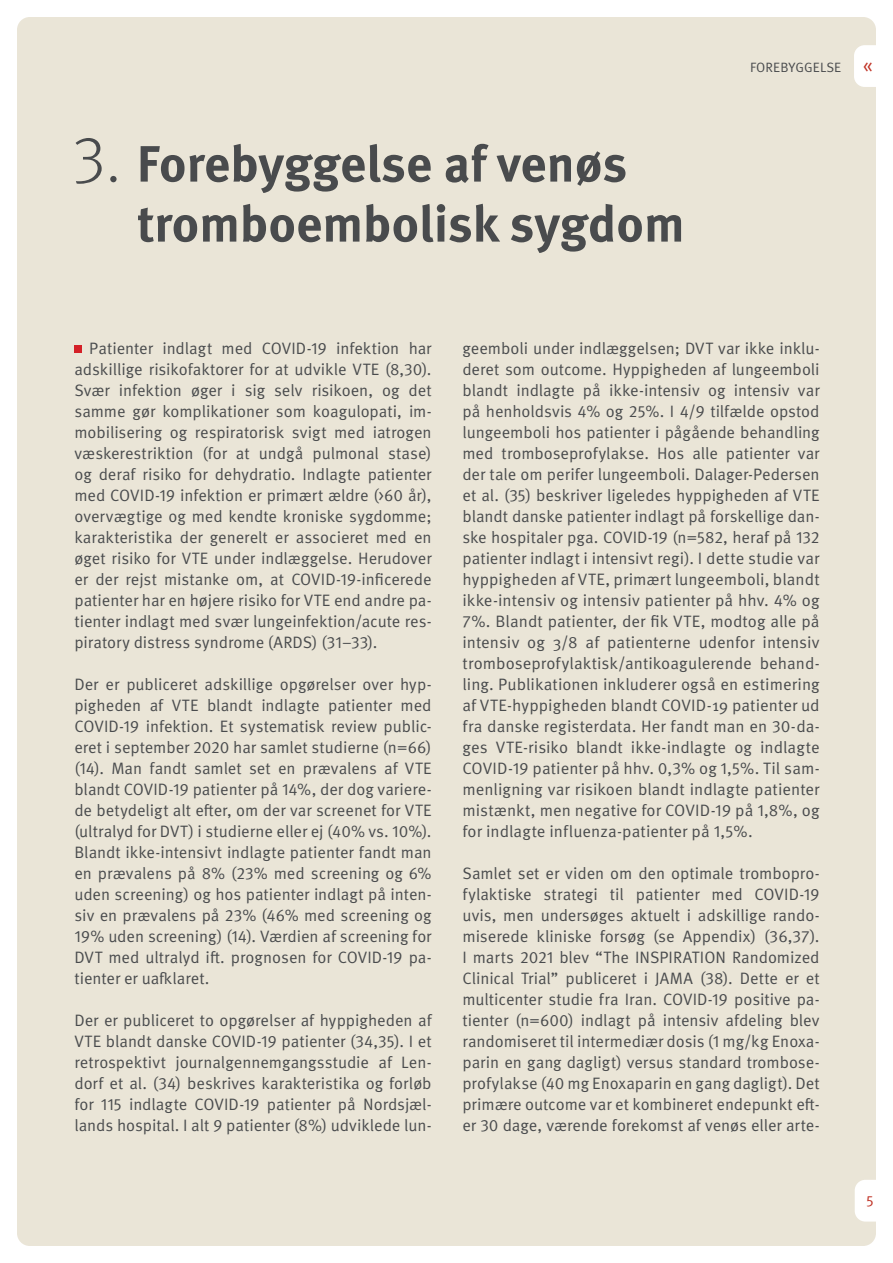
<style>
.page{position:relative;width:893px;height:1263px;background:#fff}
.page>*{position:absolute;margin:0;border:0;box-sizing:border-box;transform-origin:0 0}
.t1{font:700 51px "Meta Pro";letter-spacing:-.005em;color:#494b4d}
.t2{font:21px "Meta Pro Norm";color:#c03326}
.Bredtekst_alm{font:16.5px/21px "Meta Pro Norm";color:#494b4d;text-align:justify}
.t3{font:15px "Meta Pro Norm";color:#c03326}
.t4{font:13.5px "Meta Pro Norm";letter-spacing:.01em;color:#494b4d}
.s1{font-weight:300;font-size:66px}
</style>
<div class="page">
<div style="left:17px;top:17px;width:859px;height:1229px;background:#eae5d7;border-radius:13px"></div>
<div style="left:74px;top:345px;width:8px;height:7px;background:#d42027"></div>
<svg style="left:855px;top:1180px;width:21px;height:41px"></svg>
<svg style="left:854px;top:45px;width:22px;height:42px"></svg>
<p class="t1" style="left:72px;top:124px;width:556px"><span class="s1">3.</span> Forebyggelse af venøs</p>
<p class="t1" style="left:137px;top:184px;width:550px">tromboembolisk sygdom</p>
<p class="t4" style="left:750px;top:57px;width:93px">FOREBYGGELSE</p>
<p class="t2" style="left:862px;top:49px;width:12px">«</p>
<p class="Bredtekst_alm" style="left:74px;top:336px;width:359px;text-indent:15px">Patienter indlagt med COVID-19 infektion har adskillige risikofaktorer for at udvikle VTE (8,30).<br>Svær infektion øger i sig selv risikoen, og det samme gør komplikationer som koagulopati, im&shy;mobilisering og respiratorisk svigt med iatrogen væskerestriktion (for at undgå pulmonal stase) og deraf risiko for dehydratio. Indlagte patienter med COVID-19 infektion er primært ældre (&gt;60 år), overvægtige og med kendte kroniske sygdomme; karakteristika der generelt er associeret med en øget risiko for VTE under indlæggelse. Herudover er der rejst mistanke om, at COVID-19-inficerede patienter har en højere risiko for VTE end andre pa&shy;tienter indlagt med svær lungeinfektion/acute res&shy;piratory distress syndrome (ARDS) (31–33).</p>
<p class="Bredtekst_alm" style="left:74px;top:672px;width:359px">Der er publiceret adskillige opgørelser over hyp&shy;pigheden af VTE blandt indlagte patienter med COVID-19 infektion. Et systematisk review public&shy;eret i september 2020 har samlet studierne (n=66) (14). Man fandt samlet set en prævalens af VTE blandt COVID-19 patienter på 14%, der dog variere&shy;de betydeligt alt efter, om der var screenet for VTE (ultralyd for DVT) i studierne eller ej (40% vs. 10%).<br>Blandt ikke-intensivt indlagte patienter fandt man en prævalens på 8% (23% med screening og 6% uden screening) og hos patienter indlagt på inten&shy;siv en prævalens på 23% (46% med screening og 19% uden screening) (14). Værdien af screening for DVT med ultralyd ift. prognosen for COVID-19 pa&shy;tienter er uafklaret.</p>
<p class="Bredtekst_alm" style="left:74px;top:1008px;width:359px">Der er publiceret to opgørelser af hyppigheden af VTE blandt danske COVID-19 patienter (34,35). I et retrospektivt journalgennemgangsstudie af Len&shy;dorf et al. (34) beskrives karakteristika og forløb for 115 indlagte COVID-19 patienter på Nordsjæl&shy;lands hospital. I alt 9 patienter (8%) udviklede lun-</p>
<p class="Bredtekst_alm" style="left:462px;top:336px;width:359px">geemboli under indlæggelsen; DVT var ikke inklu&shy;deret som outcome. Hyppigheden af lungeemboli blandt indlagte på ikke-intensiv og intensiv var på henholdsvis 4% og 25%. I 4/9 tilfælde opstod lungeemboli hos patienter i pågående behandling med tromboseprofylakse. Hos alle patienter var der tale om perifer lungeemboli. Dalager-Pedersen et al. (35) beskriver ligeledes hyppigheden af VTE blandt danske patienter indlagt på forskellige dan&shy;ske hospitaler pga. COVID-19 (n=582, heraf på 132 patienter indlagt i intensivt regi). I dette studie var hyppigheden af VTE, primært lungeemboli, blandt ikke-intensiv og intensiv patienter på hhv. 4% og 7%. Blandt patienter, der fik VTE, modtog alle på intensiv og 3/8 af patienterne udenfor intensiv tromboseprofylaktisk/antikoagulerende behand&shy;ling. Publikationen inkluderer også en estimering af VTE-hyppigheden blandt COVID-19 patienter ud fra danske registerdata. Her fandt man en 30-da&shy;ges VTE-risiko blandt ikke-indlagte og indlagte COVID-19 patienter på hhv. 0,3% og 1,5%. Til sam&shy;menligning var risikoen blandt indlagte patienter mistænkt, men negative for COVID-19 på 1,8%, og for indlagte influenza-patienter på 1,5%.</p>
<p class="Bredtekst_alm" style="left:462px;top:861px;width:359px">Samlet set er viden om den optimale trombopro&shy;fylaktiske strategi til patienter med COVID-19 uvis, men undersøges aktuelt i adskillige rando&shy;miserede kliniske forsøg (se Appendix) (36,37).<br>I marts 2021 blev “The INSPIRATION Randomized Clinical Trial” publiceret i JAMA (38). Dette er et multicenter studie fra Iran. COVID-19 positive pa&shy;tienter (n=600) indlagt på intensiv afdeling blev randomiseret til intermediær dosis (1 mg/kg Enoxa&shy;parin en gang dagligt) versus standard trombose&shy;profylakse (40 mg Enoxaparin en gang dagligt). Det primære outcome var et kombineret endepunkt eft&shy;er 30 dage, værende forekomst af venøs eller arte-</p>
<p class="t3" style="left:866px;top:1190px;width:9px">5</p>
</div>
